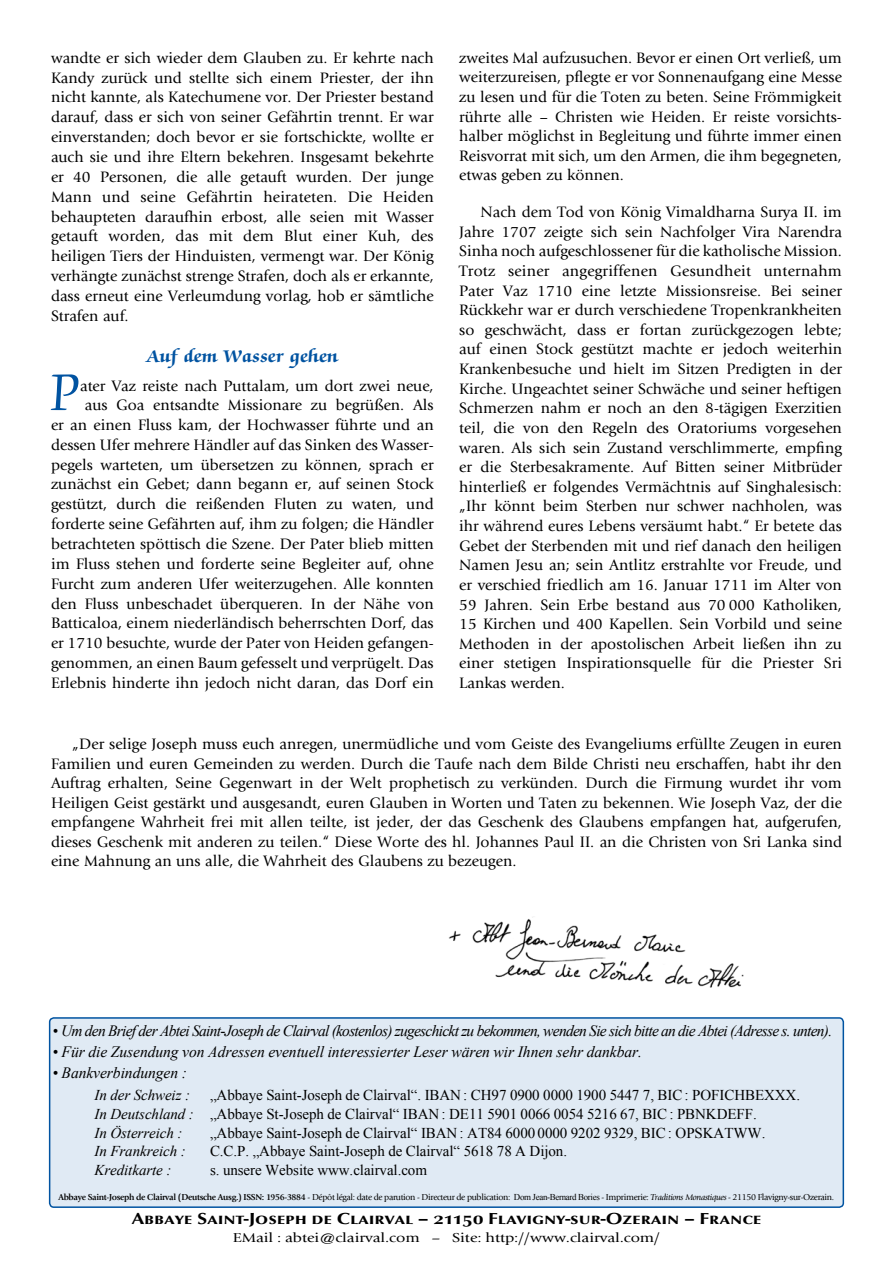
<style>
.page{position:relative;width:893px;height:1263px;background:#fff}
.page>*{position:absolute;margin:0;border:0;box-sizing:border-box;transform-origin:0 0}
.t1{font:60px "Zapf Chancery Std";color:#0053a1;scale:.91 1}
.t2{font:700 19.5px "Zapf Chancery Std";letter-spacing:.015em;color:#0053a1}
.t3{font:700 16.5px "Opus Sm Caps";letter-spacing:-.005em;color:#000;scale:1.2 1}
.t4{font:15.75px/19.6px "Giovanni";color:#000;text-align:justify}
.t5{font:italic 15.75px "Times New Roman";letter-spacing:-.045em;color:#000}
.t6{font:italic 15.75px "Times New Roman";letter-spacing:-.005em;color:#000}
.t7{font:15px/18.6px "Times New Roman";letter-spacing:-.005em;color:#000}
.t8{font:italic 15px "Times New Roman";letter-spacing:-.005em;color:#000}
.t9{font:13.5px "Giovanni";letter-spacing:-.005em;color:#000;scale:1.2 1}
.t10{font:9px "Giovanni";letter-spacing:-.035em;color:#000}
.s1{font-style:italic}
.s2{font-weight:700}
.s3{font-family:"Times New Roman"}
</style>
<div class="page">
<img style="left:449px;top:917px;width:295px;height:71px">
<div style="left:50px;top:1018px;width:793px;height:189px;background:#e0eaf4;border-radius:4px"></div>
<div style="left:49px;top:1017px;width:795px;height:191px;border:2px solid #0053a1;border-radius:4px"></div>
<p class="t4" style="left:51px;top:48px;width:384px">wandte er sich wieder dem Glauben zu. Er kehrte nach Kandy zurück und stellte sich einem Priester, der ihn nicht kannte, als Katechumene vor. Der Priester bestand darauf, dass er sich von seiner Gefährtin trennt. Er war einverstanden; doch bevor er sie fortschickte, wollte er auch sie und ihre Eltern bekehren. Insgesamt bekehrte er 40 Personen, die alle getauft wurden. Der junge Mann und seine Gefährtin heirateten. Die Heiden behaupteten daraufhin erbost, alle seien mit Wasser getauft worden, das mit dem Blut einer Kuh, des heiligen Tiers der Hinduisten, vermengt war. Der König verhängte zunächst strenge Strafen, doch als er erkannte, dass erneut eine Verleumdung vorlag, hob er sämtliche Strafen auf.</p>
<p class="t2" style="left:147px;top:346px;width:193px">Auf dem Wasser gehen</p>
<h1 class="t1" style="left:51px;top:361px;width:31px">P</h1>
<p class="t4" style="left:51px;top:376px;width:384px;text-align:right">ater Vaz reiste nach Puttalam, um dort zwei neue,<br>aus Goa entsandte Missionare zu begrüßen. Als<br>er an einen Fluss kam, der Hochwasser führte und an dessen Ufer mehrere Händler auf das Sinken des Wasser&shy;pegels warteten, um übersetzen zu können, sprach er zunächst ein Gebet; dann begann er, auf seinen Stock gestützt, durch die reißenden Fluten zu waten, und forderte seine Gefährten auf, ihm zu folgen; die Händler betrachteten spöttisch die Szene. Der Pater blieb mitten im Fluss stehen und forderte seine Begleiter auf, ohne Furcht zum anderen Ufer weiterzugehen. Alle konnten den Fluss unbeschadet überqueren. In der Nähe von Batticaloa, einem niederländisch beherrschten Dorf, das er 1710 besuchte, wurde der Pater von Heiden gefangen&shy;genommen, an einen Baum gefesselt und verprügelt. Das Erlebnis hinderte ihn jedoch nicht daran, das Dorf ein</p>
<p class="t4" style="left:459px;top:48px;width:384px">zweites Mal aufzusuchen. Bevor er einen Ort verließ, um weiterzureisen, pflegte er vor Sonnenaufgang eine Messe zu lesen und für die Toten zu beten. Seine Frömmigkeit rührte alle – Christen wie Heiden. Er reiste vorsichts&shy;halber möglichst in Begleitung und führte immer einen Reisvorrat mit sich, um den Armen, die ihm begegneten, etwas geben zu können.</p>
<p class="t4" style="left:459px;top:202px;width:384px;text-indent:21px">Nach dem Tod von König Vimaldharna Surya II. im Jahre 1707 zeigte sich sein Nachfolger Vira Narendra Sinha noch aufgeschlossener für die katholische Mission.<br>Trotz seiner angegriffenen Gesundheit unternahm Pater Vaz 1710 eine letzte Missionsreise. Bei seiner Rückkehr war er durch verschiedene Tropenkrankheiten so geschwächt, dass er fortan zurückgezogen lebte; auf einen Stock gestützt machte er jedoch weiterhin Krankenbesuche und hielt im Sitzen Predigten in der Kirche. Ungeachtet seiner Schwäche und seiner heftigen Schmerzen nahm er noch an den 8-tägigen Exerzitien teil, die von den Regeln des Oratoriums vorgesehen waren. Als sich sein Zustand verschlimmerte, empfing er die Sterbesakramente. Auf Bitten seiner Mitbrüder hinterließ er folgendes Vermächtnis auf Singhalesisch: „Ihr könnt beim Sterben nur schwer nachholen, was ihr während eures Lebens versäumt habt.“ Er betete das Gebet der Sterbenden mit und rief danach den heiligen Namen Jesu an; sein Antlitz erstrahlte vor Freude, und er verschied friedlich am 16. Januar 1711 im Alter von 59 Jahren. Sein Erbe bestand aus 70 000 Katholiken, 15 Kirchen und 400 Kapellen. Sein Vorbild und seine Methoden in der apostolischen Arbeit ließen ihn zu einer stetigen Inspirationsquelle für die Priester Sri Lankas werden.</p>
<p class="t4" style="left:51px;top:734px;width:792px;text-indent:21px">„Der selige Joseph muss euch anregen, unermüdliche und vom Geiste des Evangeliums erfüllte Zeugen in euren Familien und euren Gemeinden zu werden. Durch die Taufe nach dem Bilde Christi neu erschaffen, habt ihr den Auftrag erhalten, Seine Gegenwart in der Welt prophetisch zu verkünden. Durch die Firmung wurdet ihr vom Heiligen Geist gestärkt und ausgesandt, euren Glauben in Worten und Taten zu bekennen. Wie Joseph Vaz, der die empfangene Wahrheit frei mit allen teilte, ist jeder, der das Geschenk des Glaubens empfangen hat, aufgerufen, dieses Geschenk mit anderen zu teilen.“ Diese Worte des hl. Johannes Paul II. an die Christen von Sri Lanka sind eine Mahnung an uns alle, die Wahrheit des Glaubens zu bezeugen.</p>
<p class="t5" style="left:53px;top:1020px;width:781px">• Um den Brief der Abtei Saint-Joseph de Clairval (kostenlos) zugeschickt zu bekommen, wenden Sie sich bitte an die Abtei (Adresse s. unten).</p>
<p class="t6" style="left:53px;top:1041px;width:591px">• Für die Zusendung von Adressen eventuell interessierter Leser wären wir Ihnen sehr dankbar.</p>
<p class="t6" style="left:53px;top:1061px;width:136px">• Bankverbindungen :</p>
<p class="t8" style="left:95px;top:1085px;width:97px">In der Schweiz :</p>
<p class="t7" style="left:95px;top:1086px;width:707px;text-indent:116px">„Abbaye Saint-Joseph de Clairval“. IBAN : CH97 0900 0000 1900 5447 7, BIC : POFICHBEXXX.<br><span class="s1">In Deutschland :</span> „Abbaye St-Joseph de Clairval“ IBAN : DE11 5901 0066 0054 5216 67, BIC : PBNKDEFF.<br><span class="s1">In Österreich :</span></p>
<p class="t7" style="left:210px;top:1123px;width:557px">„Abbaye Saint-Joseph de Clairval“ IBAN : AT84 6000 0000 9202 9329, BIC : OPSKATWW.</p>
<p class="t8" style="left:95px;top:1141px;width:93px">In Frankreich :</p>
<p class="t7" style="left:210px;top:1142px;width:359px">C.C.P. „Abbaye Saint-Joseph de Clairval“ 5618 78 A Dijon.</p>
<p class="t8" style="left:95px;top:1160px;width:78px">Kreditkarte :</p>
<p class="t7" style="left:210px;top:1160px;width:219px">s. unsere Website www.clairval.com</p>
<p class="t10" style="left:58px;top:1192px;width:777px"><span class="s2">Abbaye Saint-Joseph de Clairval (Deutsche Ausg.) ISSN: 1956-3884</span> - Dépôt légal: date de parution - Directeur de publication: <span class="s3">Dom Jean-Bernard Bories</span> - Imprimerie: <span class="s1">Traditions Monastiques</span> - 21150 Flavigny-sur-Ozerain.</p>
<p class="t3" style="left:131px;top:1209px;width:527px">Abbaye Saint-Joseph de Clairval – 21150 Flavigny-sur-Ozerain – France</p>
<p class="t9" style="left:233px;top:1229px;width:358px">EMail : abtei@clairval.com – Site: http://www.clairval.com/</p>
</div>
